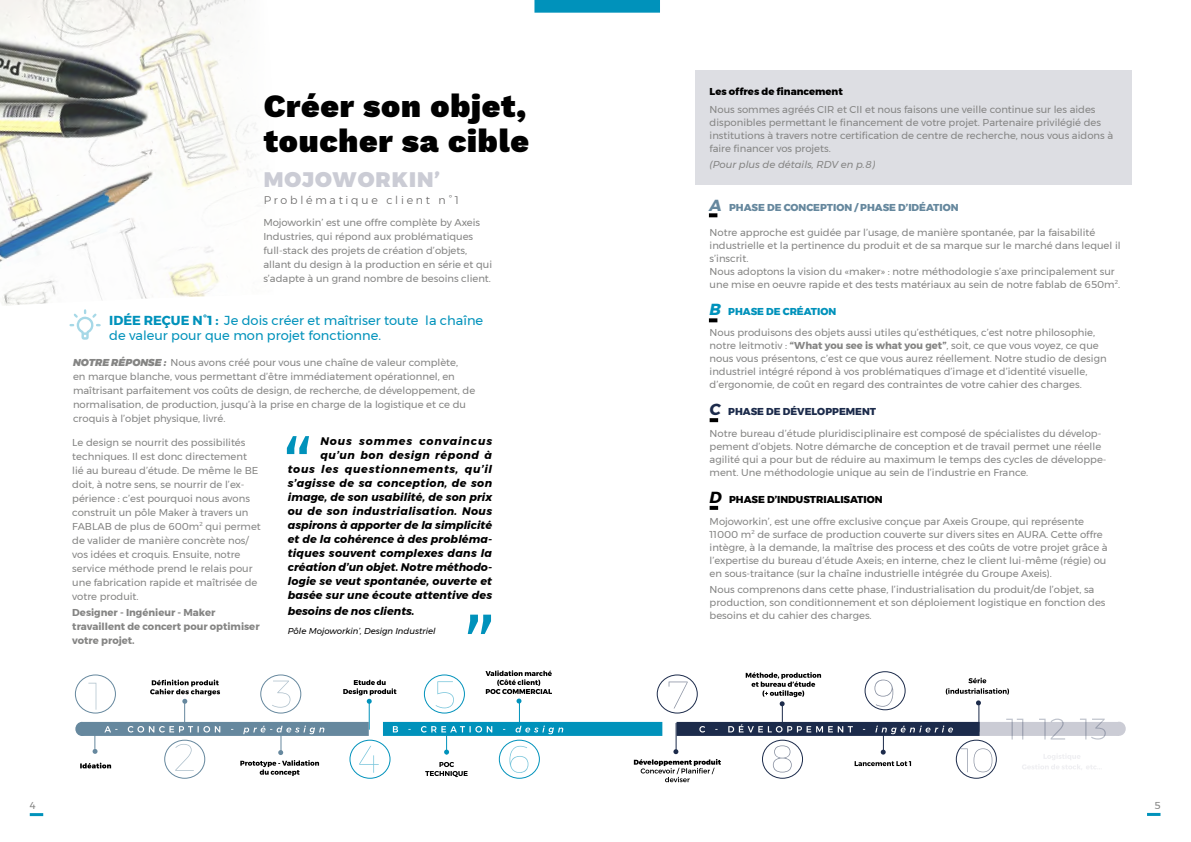
<style>
.page{position:relative;width:1191px;height:842px;background:#fff}
.page>*{position:absolute;margin:0;border:0;box-sizing:border-box;transform-origin:0 0}
.t1{font:32px/35px "Work Sans";letter-spacing:.025em;color:#000}
.t2{font:900 21px "Montserrat";letter-spacing:.05em;color:#cbccd5}
.t3{font:13px/15px "Montserrat";color:#0092bb}
.t4{font:italic 700 11px/14px "Montserrat";letter-spacing:.01em;color:#000;text-align:right}
.t5{font:300 11px "Montserrat";letter-spacing:.25em;color:#646363}
.t6{font:10px/14px "Montserrat";color:#858584}
.t7{font:700 10px/14px "Montserrat";color:#858584}
.t8{font:800 10px "Montserrat";color:#66889e}
.t9{font:italic 10px "Montserrat";color:#858584}
.t10{font:800 10px "Montserrat";color:#000}
.t11{font:italic 8.5px "Montserrat";color:#000}
.s1{font-weight:700}
.s2{font-weight:900;font-style:italic}
.s3{font-weight:700;font-style:italic;font-size:16px}
.s4{font-weight:700;font-style:italic;font-size:16px;color:#0092bb}
.s5{font-weight:800;color:#0092bb}
.s6{font-weight:700;font-style:italic;font-size:16px;color:#1c2b4b}
.s7{font-weight:800;color:#1c2b4b}
.s8{font-weight:700;font-style:italic;font-size:16px;color:#000}
.s9{font-weight:800;color:#000}
</style>
<div class="page">
<svg style="left:1147px;top:813px;width:13px;height:3px"></svg>
<svg style="left:30px;top:813px;width:13px;height:3px"></svg>
<img style="left:0;top:0;width:69px;height:262px">
<svg style="left:69px;top:0;width:187px;height:300px"></svg>
<svg style="left:287px;top:436px;width:22px;height:18px"></svg>
<svg style="left:468px;top:615px;width:23px;height:19px"></svg>
<svg style="left:69px;top:309px;width:32px;height:31px"></svg>
<svg style="left:88px;top:683px;width:8px;height:27px"></svg>
<hr style="left:184px;top:700px;width:1px;height:32px;background:#66889e">
<svg style="left:272px;top:681px;width:18px;height:27px"></svg>
<svg style="left:150px;top:680px;width:70px;height:24px"></svg>
<div style="left:75px;top:722px;width:13px;height:14px;background:#66889e;border-radius:50%"></div>
<div style="left:81px;top:722px;width:288px;height:14px;background:#66889e"></div>
<div style="left:383px;top:722px;width:279px;height:14px;background:#0092bb"></div>
<div style="left:75px;top:675px;width:41px;height:38px;border:1px solid #66889e;border-radius:50%"></div>
<div style="left:260px;top:675px;width:41px;height:38px;border:1px solid #66889e;border-radius:50%"></div>
<div style="left:164px;top:740px;width:41px;height:38px;border:1px solid #66889e;border-radius:50%"></div>
<div style="left:350px;top:740px;width:40px;height:38px;border:1px solid #0092bb;border-radius:50%"></div>
<div style="left:499px;top:740px;width:40px;height:38px;border:1px solid #0092bb;border-radius:50%"></div>
<svg style="left:80px;top:725px;width:244px;height:51px"></svg>
<svg style="left:343px;top:670px;width:220px;height:107px"></svg>
<div style="left:945px;top:722px;width:174px;height:14px;background:#cbccd5"></div>
<div style="left:1113px;top:722px;width:12px;height:14px;background:#cbccd5;border-radius:50%"></div>
<div style="left:694px;top:70px;width:437px;height:115px;background:#dddee3"></div>
<svg style="left:709px;top:213px;width:8px;height:4px"></svg>
<svg style="left:709px;top:318px;width:8px;height:4px"></svg>
<svg style="left:709px;top:418px;width:9px;height:4px"></svg>
<svg style="left:709px;top:506px;width:9px;height:4px"></svg>
<div style="left:865px;top:671px;width:40px;height:39px;border:1px solid #1c2b4b;border-radius:50%"></div>
<svg style="left:634px;top:672px;width:471px;height:110px"></svg>
<div style="left:534px;top:0;width:126px;height:13px;background:#0092bb"></div>
<h1 class="t1" style="left:264px;top:88px;width:267px">Créer son objet, toucher sa cible</h1>
<h2 class="t2" style="left:264px;top:162px;width:178px">MOJOWORKIN’</h2>
<p class="t5" style="left:264px;top:192px;width:197px">Problématique client n°1</p>
<p class="t6" style="left:263px;top:215px;width:230px">Mojoworkin’ est une offre complète by Axeis Industries, qui répond aux problématiques full-stack des projets de création d’objets, allant du design à la production en série et qui s’adapte à un grand nombre de besoins client.</p>
<h3 class="t3" style="left:109px;top:313px;width:375px"><span class="s1">IDÉE REÇUE N°1 :</span> Je dois créer et maîtriser toute la chaîne de valeur pour que mon projet fonctionne.</h3>
<p class="t6" style="left:73px;top:355px;width:404px"><span class="s2">NOTRE RÉPONSE :</span> Nous avons créé pour vous une chaîne de valeur complète,<br>en marque blanche, vous permettant d’être immédiatement opérationnel, en maîtrisant parfaitement vos coûts de design, de recherche, de développement, de normalisation, de production, jusqu’à la prise en charge de la logistique et ce du croquis à l’objet physique, livré.</p>
<p class="t6" style="left:72px;top:435px;width:190px">Le design se nourrit des possibilités techniques. Il est donc directement lié au bureau d’étude. De même le BE doit, à notre sens, se nourrir de l’ex&shy;périence : c’est pourquoi nous avons construit un pôle Maker à travers un FABLAB de plus de 600m<sup>2</sup> qui permet de valider de manière concrète nos/ vos idées et croquis. Ensuite, notre service méthode prend le relais pour une fabrication rapide et maîtrisée de votre produit.</p>
<p class="t7" style="left:72px;top:606px;width:189px">Designer - Ingénieur - Maker travaillent de concert pour optimiser votre projet.</p>
<p class="t4" style="left:288px;top:434px;width:206px">Nous sommes convaincus qu’un bon design répond à<br>tous les questionnements, qu’il s’agisse de sa conception, de son image, de son usabilité, de son prix ou de son industrialisation. Nous aspirons à apporter de la simplicité et de la cohérence à des probléma&shy;tiques souvent complexes dans la création d’un objet. Notre méthodo&shy;logie se veut spontanée, ouverte et basée sur une écoute attentive des</p>
<p class="t4" style="left:288px;top:604px;width:128px">besoins de nos clients.</p>
<p class="t11" style="left:288px;top:624px;width:149px">Pôle Mojoworkin’, Design Industriel</p>
<p class="t10" style="left:709px;top:83px;width:135px">Les offres de financement</p>
<p class="t6" style="left:709px;top:103px;width:405px;line-height:13px">Nous sommes agréés CIR et CII et nous faisons une veille continue sur les aides disponibles permettant le financement de votre projet. Partenaire privilégié des institutions à travers notre certification de centre de recherche, nous vous aidons à faire financer vos projets.</p>
<p class="t9" style="left:709px;top:157px;width:167px">(Pour plus de détails, RDV en p.8)</p>
<p class="t8" style="left:709px;top:200px;width:250px"><span class="s3">A</span> PHASE DE CONCEPTION / PHASE D’IDÉATION</p>
<p class="t6" style="left:709px;top:225px;width:412px;line-height:13px">Notre approche est guidée par l’usage, de manière spontanée, par la faisabilité industrielle et la pertinence du produit et de sa marque sur le marché dans lequel il s’inscrit.<br>Nous adoptons la vision du «maker» : notre méthodologie s’axe principalement sur une mise en oeuvre rapide et des tests matériaux au sein de notre fablab de 650m<sup>2</sup>.</p>
<p class="t6" style="left:709px;top:300px;width:387px;line-height:21.5px"><span class="s4">B</span> <span class="s5">PHASE DE CRÉATION<br></span>Nous produisons des objets aussi utiles qu’esthétiques, c’est notre philosophie,</p>
<p class="t6" style="left:709px;top:339px;width:398px;line-height:13px">notre leitmotiv : <span class="s1">“What you see is what you get”</span>, soit, ce que vous voyez, ce que nous vous présentons, c’est ce que vous aurez réellement. Notre studio de design industriel intégré répond à vos problématiques d’image et d’identité visuelle, d’ergonomie, de coût en regard des contraintes de votre cahier des charges.</p>
<p class="t6" style="left:709px;top:401px;width:393px;line-height:21.5px"><span class="s6">C</span> <span class="s7">PHASE DE DÉVELOPPEMENT<br></span>Notre bureau d’étude pluridisciplinaire est composé de spécialistes du dévelop-</p>
<p class="t6" style="left:709px;top:440px;width:398px;line-height:13px">pement d’objets. Notre démarche de conception et de travail permet une réelle agilité qui a pour but de réduire au maximum le temps des cycles de développe&shy;ment. Une méthodologie unique au sein de l’industrie en France.</p>
<p class="t6" style="left:709px;top:489px;width:376px;line-height:21.5px"><span class="s8">D</span> <span class="s9">PHASE D’INDUSTRIALISATION<br></span>Mojoworkin’, est une offre exclusive conçue par Axeis Groupe, qui représente</p>
<p class="t6" style="left:709px;top:527px;width:399px;line-height:13px">11000 m<sup>2</sup> de surface de production couverte sur divers sites en AURA. Cette offre intègre, à la demande, la maîtrise des process et des coûts de votre projet grâce à l’expertise du bureau d’étude Axeis; en interne, chez le client lui-même (régie) ou en sous-traitance (sur la chaîne industrielle intégrée du Groupe Axeis).</p>
<p class="t6" style="left:709px;top:582px;width:397px;line-height:13px">Nous comprenons dans cette phase, l’industrialisation du produit/de l’objet, sa production, son conditionnement et son déploiement logistique en fonction des besoins et du cahier des charges.</p>
<p class="t6" style="left:30px;top:798px;width:7px">4</p>
<p class="t6" style="left:1154px;top:798px;width:8px">5</p>
</div>
